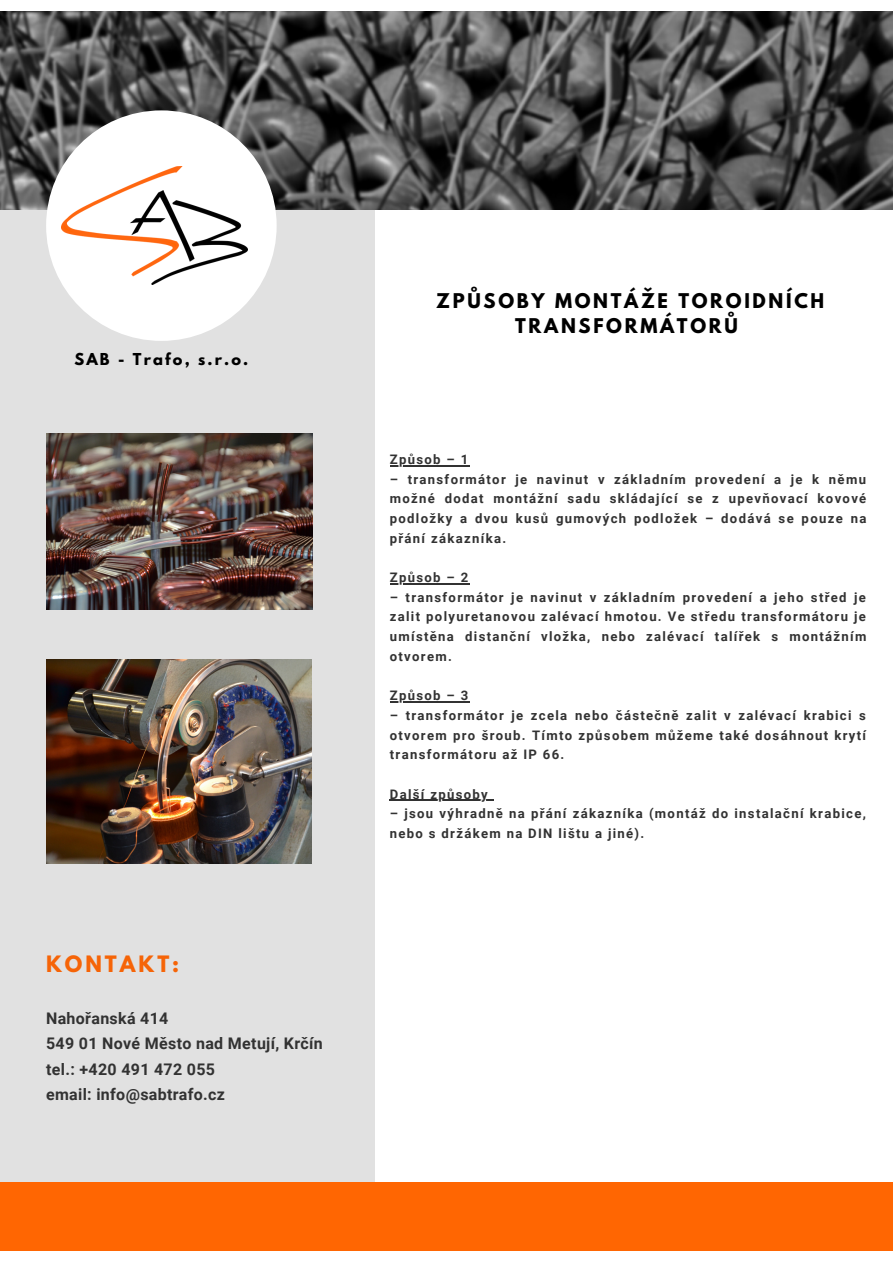
<style>
.page{position:relative;width:893px;height:1264px;background:#fff}
.page>*{position:absolute;margin:0;border:0;box-sizing:border-box;transform-origin:0 0}
.t1{font:700 19.95px "League Spartan";letter-spacing:.15em;color:#f66407}
.t2{font:700 18px/24.8px "League Spartan";letter-spacing:.15em;color:#000;text-align:center}
.t3{font:700 16.05px/25.5px "Roboto";letter-spacing:.02em;color:#323232}
.t4{font:700 14.55px "League Spartan";letter-spacing:.15em;color:#000}
.t5{font:700 13.05px/19.6px "Roboto";letter-spacing:.1em;color:#323232;text-align:justify}
</style>
<div class="page">
<div style="left:0;top:195px;width:375px;height:1055px;background:#e1e1e1"></div>
<img style="left:0;top:11px;width:892px;height:198px">
<div style="left:46px;top:110px;width:230px;height:231px;background:#fff;border-radius:50%"></div>
<div style="left:0;top:1182px;width:892px;height:68px;background:#ff6602"></div>
<img style="left:62px;top:166px;width:185px;height:118px">
<img style="left:46px;top:433px;width:266px;height:176px">
<img style="left:46px;top:659px;width:265px;height:204px">
<hr style="left:390px;top:465px;width:79px;height:1px;background:#323232">
<hr style="left:390px;top:583px;width:79px;height:1px;background:#323232">
<hr style="left:390px;top:701px;width:79px;height:1px;background:#323232">
<hr style="left:390px;top:799px;width:99px;height:1px;background:#323232">
<p class="t4" style="left:74px;top:352px;width:175px">SAB - Trafo, s.r.o.</p>
<h1 class="t1" style="left:46px;top:953px;width:135px">KONTAKT:</h1>
<p class="t3" style="left:46px;top:1005px;width:278px">Nahořanská 414<br>549 01 Nové Město nad Metují, Krčín tel.: +420 491 472 055<br>email: info@sabtrafo.cz</p>
<h2 class="t2" style="left:436px;top:291px;width:389px">ZPŮSOBY MONTÁŽE TOROIDNÍCH<br>TRANSFORMÁTORŮ</h2>
<p class="t5" style="left:390px;top:449px;width:80px">Způsob – 1</p>
<p class="t5" style="left:390px;top:469px;width:478px">– transformátor je navinut v základním provedení a je k němu možné dodat montážní sadu skládající se z upevňovací kovové podložky a dvou kusů gumových podložek – dodává se pouze na přání zákazníka.</p>
<p class="t5" style="left:390px;top:567px;width:80px">Způsob – 2</p>
<p class="t5" style="left:390px;top:587px;width:478px">– transformátor je navinut v základním provedení a jeho střed je zalit polyuretanovou zalévací hmotou. Ve středu transformátoru je umístěna distanční vložka, nebo zalévací talířek s montážním otvorem.</p>
<p class="t5" style="left:390px;top:686px;width:80px">Způsob – 3</p>
<p class="t5" style="left:390px;top:705px;width:478px">– transformátor je zcela nebo částečně zalit v zalévací krabici s otvorem pro šroub. Tímto způsobem můžeme také dosáhnout krytí transformátoru až IP 66.</p>
<p class="t5" style="left:390px;top:784px;width:99px">Další způsoby</p>
<p class="t5" style="left:390px;top:804px;width:477px">– jsou výhradně na přání zákazníka (montáž do instalační krabice, nebo s držákem na DIN lištu a jiné).</p>
</div>
